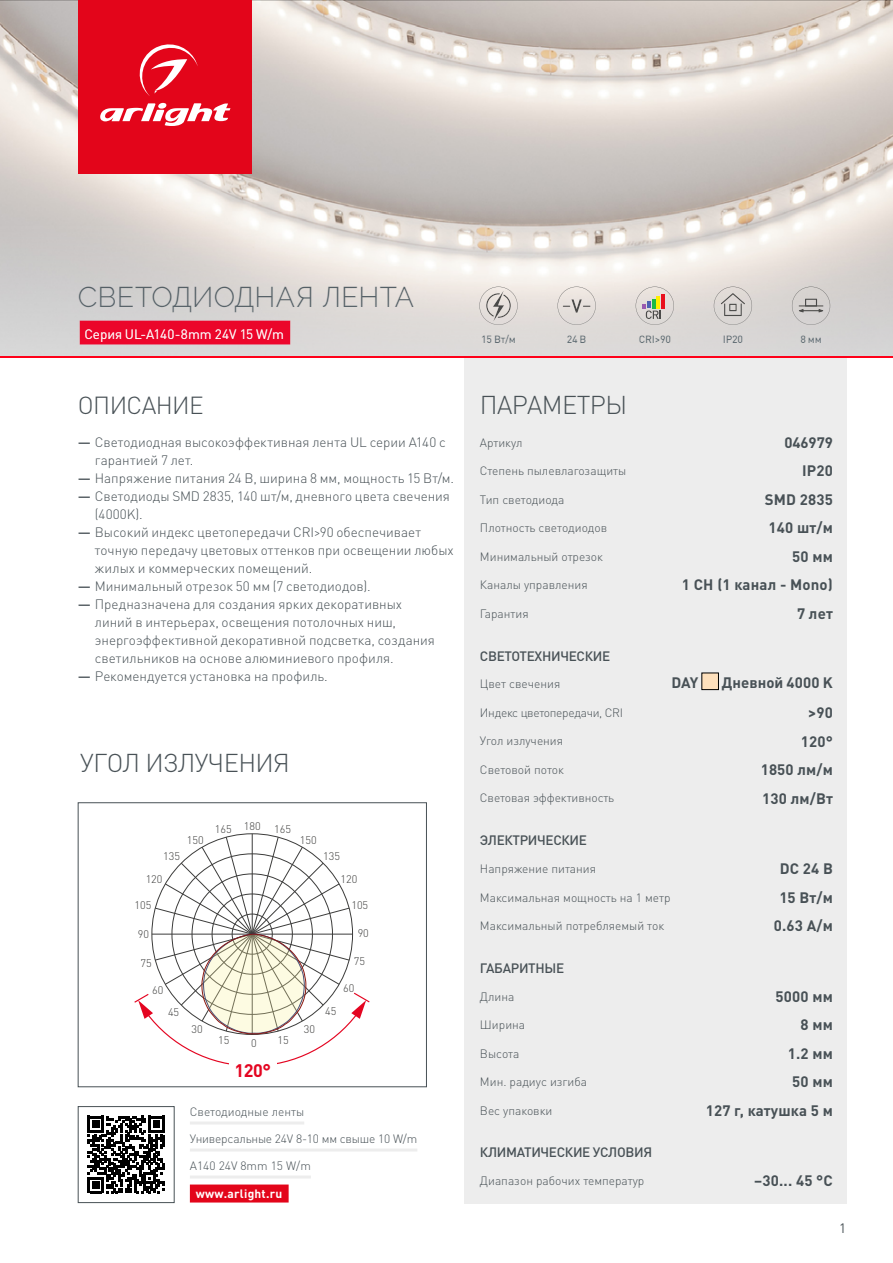
<style>
.page{position:relative;width:893px;height:1263px;background:#fff}
.page>*{position:absolute;margin:0;border:0;box-sizing:border-box;transform-origin:0 0}
.t1{font:300 28.5px "Raleway";letter-spacing:.005em;color:#485156}
.t2{font:300 25.5px "DIN Pro";letter-spacing:-.025em;color:#485156}
.t3{font:300 24.45px "DIN Pro";letter-spacing:-.025em;color:#485156}
.t4{font:700 18px "DIN Pro";color:#e40521}
.t5{font:700 15px "DIN Pro";letter-spacing:.01em;color:#485156}
.t6{font:300 13.5px/18px "DIN Pro";color:#485156}
.t7{font:500 13.5px "DIN Pro";letter-spacing:-.025em;color:#485156}
.t8{font:13.5px "DIN Pro";color:#fff}
.t9{font:13.5px "DIN Pro";color:#485156}
.t10{font:300 12px "DIN Pro";color:#485156}
.t11{font:300 12px "DIN Pro";letter-spacing:-.025em;color:#485156}
.t12{font:700 12px "DIN Pro";letter-spacing:.02em;color:#fff}
.t13{font:300 10.95px "DIN Pro";color:#3c3c3b}
.t14{font:500 10.5px "DIN Pro";letter-spacing:-.025em;color:#485156}
.s1{font-weight:500}
</style>
<div class="page">
<div style="left:464px;top:357px;width:383px;height:846px;background:#ededed"></div>
<div style="left:702px;top:673px;width:16px;height:17px;background:#fee0bc"></div>
<div style="left:702px;top:673px;width:17px;height:17px;border:1px solid #000"></div>
<img style="left:0;top:0;width:893px;height:195px">
<svg style="left:88px;top:1116px;width:77px;height:77px"></svg>
<div style="left:78px;top:1106px;width:96px;height:97px;border:1px solid #485156"></div>
<hr style="left:190px;top:1121px;width:114px;height:3px;background:#ededed">
<hr style="left:190px;top:1148px;width:227px;height:3px;background:#ededed">
<hr style="left:190px;top:1175px;width:121px;height:3px;background:#ededed">
<div style="left:190px;top:1184px;width:99px;height:18px;background:#e3051a"></div>
<hr style="left:252px;top:834px;width:1px;height:100px;background:#3c3c3b">
<svg style="left:134px;top:836px;width:236px;height:229px"></svg>
<div style="left:78px;top:802px;width:349px;height:285px;border:1px solid #485156"></div>
<div style="left:229px;top:1057px;width:47px;height:26px;background:#fff"></div>
<div style="left:78px;top:0;width:174px;height:174px;background:#e3051a"></div>
<svg style="left:100px;top:103px;width:130px;height:23px"></svg>
<svg style="left:139px;top:44px;width:59px;height:52px"></svg>
<svg style="left:0;top:195px;width:893px;height:162px;background:#ddcfcd"></svg>
<hr style="left:0;top:357px;width:893px;height:1px;background:#ff0019">
<h1 class="t1" style="left:78px;top:280px;width:338px">СВЕТОДИОДНАЯ ЛЕНТА</h1>
<p class="t8" style="left:84px;top:324px;width:201px">Серия UL-A140-8mm 24V 15 W/m</p>
<h3 class="t3" style="left:78px;top:388px;width:127px">ОПИСАНИЕ</h3>
<p class="t6" style="left:95px;top:432px;width:352px;text-indent:-17px"><span class="s1">—</span> Светодиодная высокоэффективная лента UL серии A140 с гарантией 7 лет.</p>
<p class="t6" style="left:78px;top:468px;width:378px"><span class="s1">—</span> Напряжение питания 24 В, ширина 8 мм, мощность 15 Вт/м.</p>
<p class="t6" style="left:95px;top:486px;width:357px;text-indent:-17px"><span class="s1">—</span> Светодиоды SMD 2835, 140 шт/м, дневного цвета свечения (4000K).</p>
<p class="t6" style="left:95px;top:522px;width:360px;text-indent:-17px"><span class="s1">—</span> Высокий индекс цветопередачи CRI&gt;90 обеспечивает точную передачу цветовых оттенков при освещении любых жилых и коммерческих помещений.</p>
<p class="t6" style="left:78px;top:576px;width:294px"><span class="s1">—</span> Минимальный отрезок 50 мм (7 светодиодов).</p>
<p class="t6" style="left:95px;top:594px;width:341px;text-indent:-17px"><span class="s1">—</span> Предназначена для создания ярких декоративных линий в интерьерах, освещения потолочных ниш, энергоэффективной декоративной подсветка, создания светильников на основе алюминиевого профиля.</p>
<p class="t6" style="left:78px;top:666px;width:251px"><span class="s1">—</span> Рекомендуется установка на профиль.</p>
<h2 class="t2" style="left:80px;top:745px;width:211px">УГОЛ ИЗЛУЧЕНИЯ</h2>
<p class="t13" style="left:163px;top:849px;width:18px">135</p>
<p class="t13" style="left:146px;top:871px;width:18px">120</p>
<p class="t13" style="left:135px;top:897px;width:18px">105</p>
<p class="t13" style="left:138px;top:927px;width:13px">90</p>
<p class="t13" style="left:141px;top:955px;width:13px">75</p>
<p class="t13" style="left:152px;top:982px;width:13px">60</p>
<p class="t13" style="left:168px;top:1004px;width:13px">45</p>
<p class="t13" style="left:187px;top:832px;width:18px">150</p>
<p class="t13" style="left:192px;top:1021px;width:13px">30</p>
<p class="t13" style="left:215px;top:821px;width:18px">165</p>
<p class="t13" style="left:244px;top:818px;width:18px">180</p>
<p class="t13" style="left:274px;top:822px;width:18px">165</p>
<p class="t13" style="left:218px;top:1032px;width:13px">15</p>
<p class="t13" style="left:251px;top:1036px;width:7px">0</p>
<p class="t13" style="left:277px;top:1032px;width:13px">15</p>
<h3 class="t4" style="left:234px;top:1058px;width:38px">120°</h3>
<p class="t13" style="left:300px;top:832px;width:18px">150</p>
<p class="t13" style="left:304px;top:1021px;width:13px">30</p>
<p class="t13" style="left:323px;top:849px;width:18px">135</p>
<p class="t13" style="left:340px;top:871px;width:18px">120</p>
<p class="t13" style="left:351px;top:897px;width:18px">105</p>
<p class="t13" style="left:358px;top:926px;width:13px">90</p>
<p class="t13" style="left:354px;top:954px;width:13px">75</p>
<p class="t13" style="left:343px;top:980px;width:13px">60</p>
<p class="t13" style="left:325px;top:1004px;width:13px">45</p>
<p class="t10" style="left:190px;top:1103px;width:116px">Светодиодные ленты</p>
<p class="t10" style="left:190px;top:1130px;width:229px">Универсальные 24V 8-10 мм свыше 10 W/m</p>
<p class="t10" style="left:190px;top:1157px;width:122px">A140 24V 8mm 15 W/m</p>
<p class="t12" style="left:196px;top:1185px;width:88px">www.arlight.ru</p>
<p class="t14" style="left:481px;top:332px;width:36px">15 Вт/м</p>
<p class="t14" style="left:567px;top:332px;width:21px">24 В</p>
<p class="t14" style="left:639px;top:332px;width:34px">CRI&gt;90</p>
<p class="t14" style="left:723px;top:332px;width:22px">IP20</p>
<p class="t14" style="left:800px;top:332px;width:23px">8 мм</p>
<h2 class="t2" style="left:480px;top:388px;width:149px">ПАРАМЕТРЫ</h2>
<p class="t10" style="left:480px;top:434px;width:44px">Артикул</p>
<p class="t5" style="left:784px;top:432px;width:50px">046979</p>
<p class="t10" style="left:480px;top:463px;width:148px">Степень пылевлагозащиты</p>
<p class="t5" style="left:802px;top:461px;width:32px">IP20</p>
<p class="t10" style="left:480px;top:491px;width:86px">Тип светодиода</p>
<p class="t5" style="left:765px;top:489px;width:70px">SMD 2835</p>
<p class="t10" style="left:480px;top:520px;width:129px">Плотность светодиодов</p>
<p class="t5" style="left:769px;top:518px;width:66px">140 шт/м</p>
<p class="t10" style="left:480px;top:548px;width:124px">Минимальный отрезок</p>
<p class="t5" style="left:792px;top:546px;width:42px">50 мм</p>
<p class="t10" style="left:480px;top:577px;width:109px">Каналы управления</p>
<p class="t5" style="left:682px;top:575px;width:152px">1 CH (1 канал - Mono)</p>
<p class="t10" style="left:480px;top:605px;width:50px">Гарантия</p>
<p class="t5" style="left:797px;top:603px;width:37px">7 лет</p>
<p class="t7" style="left:480px;top:646px;width:132px">СВЕТОТЕХНИЧЕСКИЕ</p>
<p class="t10" style="left:480px;top:676px;width:82px">Цвет свечения</p>
<p class="t5" style="left:671px;top:672px;width:29px">DAY</p>
<p class="t5" style="left:722px;top:672px;width:113px">Дневной 4000 K</p>
<p class="t11" style="left:480px;top:704px;width:145px">Индекс цветопередачи, CRI</p>
<p class="t5" style="left:808px;top:702px;width:26px">&gt;90</p>
<p class="t10" style="left:480px;top:733px;width:85px">Угол излучения</p>
<p class="t5" style="left:801px;top:731px;width:34px">120°</p>
<p class="t10" style="left:480px;top:761px;width:86px">Световой поток</p>
<p class="t5" style="left:761px;top:759px;width:74px">1850 лм/м</p>
<p class="t10" style="left:480px;top:790px;width:136px">Световая эффективность</p>
<p class="t5" style="left:762px;top:788px;width:72px">130 лм/Вт</p>
<p class="t7" style="left:480px;top:831px;width:109px">ЭЛЕКТРИЧЕСКИЕ</p>
<p class="t10" style="left:480px;top:860px;width:118px">Напряжение питания</p>
<p class="t5" style="left:780px;top:858px;width:55px">DC 24 В</p>
<p class="t10" style="left:480px;top:889px;width:192px">Максимальная мощность на 1 метр</p>
<p class="t5" style="left:779px;top:887px;width:55px">15 Вт/м</p>
<p class="t10" style="left:480px;top:917px;width:186px">Максимальный потребляемый ток</p>
<p class="t5" style="left:774px;top:915px;width:61px">0.63 А/м</p>
<p class="t7" style="left:480px;top:959px;width:86px">ГАБАРИТНЫЕ</p>
<p class="t10" style="left:480px;top:988px;width:36px">Длина</p>
<p class="t5" style="left:776px;top:986px;width:59px">5000 мм</p>
<p class="t10" style="left:480px;top:1017px;width:47px">Ширина</p>
<p class="t5" style="left:800px;top:1015px;width:34px">8 мм</p>
<p class="t10" style="left:480px;top:1045px;width:41px">Высота</p>
<p class="t5" style="left:788px;top:1043px;width:47px">1.2 мм</p>
<p class="t10" style="left:480px;top:1074px;width:109px">Мин. радиус изгиба</p>
<p class="t5" style="left:792px;top:1072px;width:42px">50 мм</p>
<p class="t10" style="left:480px;top:1102px;width:74px">Вес упаковки</p>
<p class="t5" style="left:706px;top:1100px;width:129px">127 г, катушка 5 м</p>
<p class="t7" style="left:480px;top:1143px;width:174px">КЛИМАТИЧЕСКИЕ УСЛОВИЯ</p>
<p class="t10" style="left:480px;top:1173px;width:166px">Диапазон рабочих температур</p>
<p class="t5" style="left:754px;top:1171px;width:80px">–30... 45 °C</p>
<p class="t9" style="left:839px;top:1219px;width:9px">1</p>
</div>
